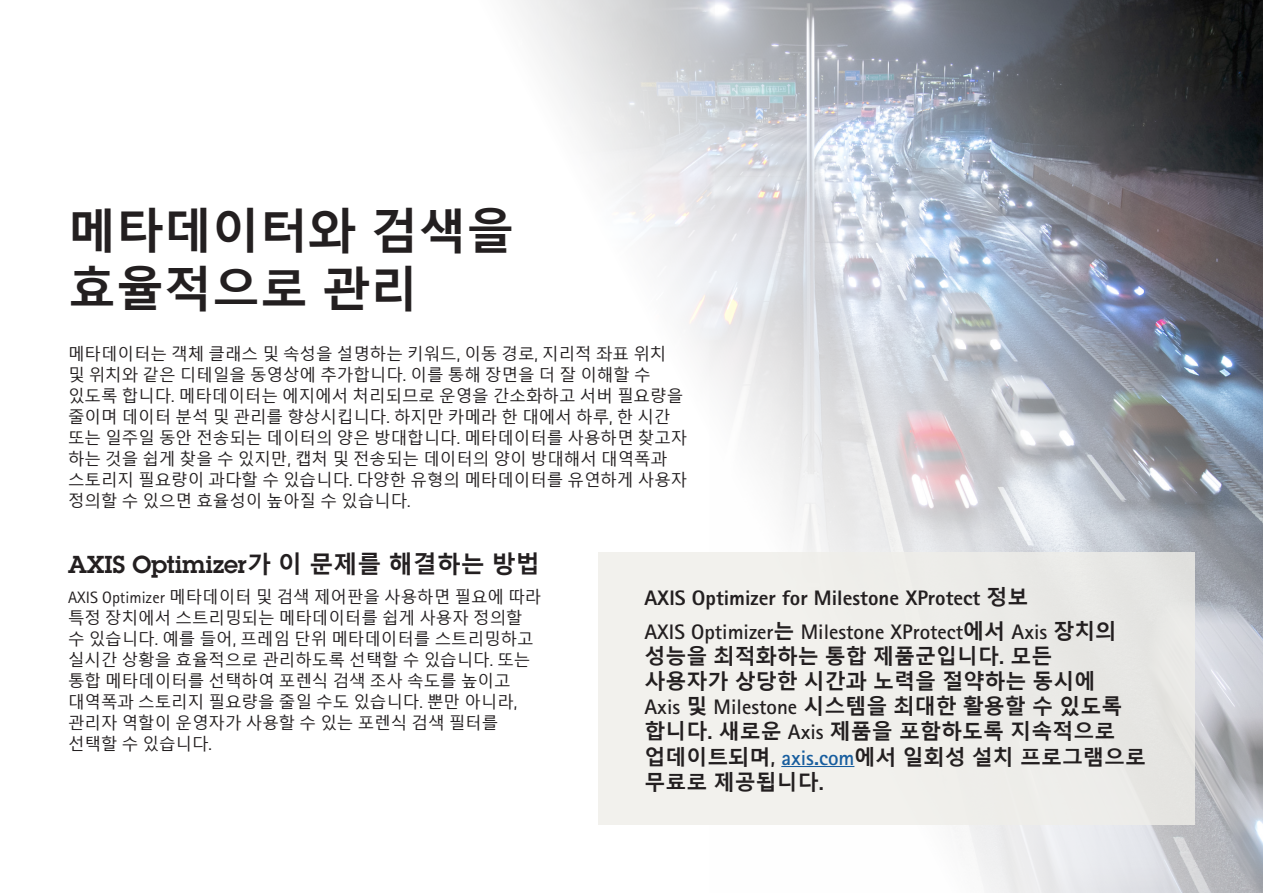
<style>
.page{position:relative;width:1263px;height:893px;background:#fff}
.page>*{position:absolute;margin:0;border:0;box-sizing:border-box;transform-origin:0 0}
.t1{font:700 48px/57.6px "Malgun Gothic";color:#231f20}
.t2{font:600 24px "Lubalin Graph ECG";color:#231f20}
.t3{font:700 21px/25.2px "Malgun Gothic";color:#231f20}
.t4{font:800 21px "Rotis Sans Serif Pro";color:#231f20}
.t5{font:16.5px/21px "Malgun Gothic";color:#231f20}
.s1{font-family:"Rotis Sans Serif Pro"}
.s2{font-family:"Malgun Gothic";font-weight:700}
.s3{font-family:"Rotis Sans Serif Pro";color:#175d9e}
</style>
<div class="page">
<img style="left:515px;top:0;width:748px;height:893px">
<div style="left:598px;top:552px;width:597px;height:273px;background:#efeee9"></div>
<hr style="left:781px;top:766px;width:73px;height:1px;background:#175d9e">
<p class="t1" style="left:68px;top:204px;width:448px">메타데이터와 검색을 효율적으로 관리</p>
<p class="t5" style="left:68px;top:344px;width:621px">메타데이터는 객체 클래스 및 속성을 설명하는 키워드<span class="s1">,</span> 이동 경로<span class="s1">,</span> 지리적 좌표 위치<br>및 위치와 같은 디테일을 동영상에 추가합니다<span class="s1">.</span> 이를 통해 장면을 더 잘 이해할 수 있도록 합니다<span class="s1">.</span> 메타데이터는 에지에서 처리되므로 운영을 간소화하고 서버 필요량을 줄이며 데이터 분석 및 관리를 향상시킵니다<span class="s1">.</span> 하지만 카메라 한 대에서 하루<span class="s1">,</span> 한 시간 또는 일주일 동안 전송되는 데이터의 양은 방대합니다<span class="s1">.</span> 메타데이터를 사용하면 찾고자 하는 것을 쉽게 찾을 수 있지만<span class="s1">,</span> 캡처 및 전송되는 데이터의 양이 방대해서 대역폭과 스토리지 필요량이 과다할 수 있습니다<span class="s1">.</span> 다양한 유형의 메타데이터를 유연하게 사용자 정의할 수 있으면 효율성이 높아질 수 있습니다<span class="s1">.</span></p>
<p class="t2" style="left:68px;top:549px;width:473px">AXIS Optimizer<span class="s2">가 이 문제를 해결하는 방법</span></p>
<p class="t5" style="left:68px;top:586px;width:475px"><span class="s1">AXIS Optimizer</span> 메타데이터 및 검색 제어판을 사용하면 필요에 따라 특정 장치에서 스트리밍되는 메타데이터를 쉽게 사용자 정의할 수 있습니다<span class="s1">.</span> 예를 들어<span class="s1">,</span> 프레임 단위 메타데이터를 스트리밍하고 실시간 상황을 효율적으로 관리하도록 선택할 수 있습니다<span class="s1">.</span> 또는 통합 메타데이터를 선택하여 포렌식 검색 조사 속도를 높이고 대역폭과 스토리지 필요량을 줄일 수도 있습니다<span class="s1">.</span> 뿐만 아니라<span class="s1">, </span>관리자 역할이 운영자가 사용할 수 있는 포렌식 검색 필터를 선택할 수 있습니다<span class="s1">.</span></p>
<p class="t4" style="left:644px;top:584px;width:386px">AXIS Optimizer for Milestone XProtect <span class="s2">정보</span></p>
<p class="t3" style="left:644px;top:618px;width:503px"><span class="s1">AXIS Optimizer</span>는 <span class="s1">Milestone XProtect</span>에서 <span class="s1">Axis</span> 장치의 성능을 최적화하는 통합 제품군입니다<span class="s1">.</span> 모든<br>사용자가 상당한 시간과 노력을 절약하는 동시에<br><span class="s1">Axis</span> 및 <span class="s1">Milestone</span> 시스템을 최대한 활용할 수 있도록 합니다<span class="s1">.</span> 새로운 <span class="s1">Axis</span> 제품을 포함하도록 지속적으로 업데이트되며<span class="s1">,</span> <span class="s3">axis.com</span>에서 일회성 설치 프로그램으로 무료로 제공됩니다<span class="s1">.</span></p>
</div>
